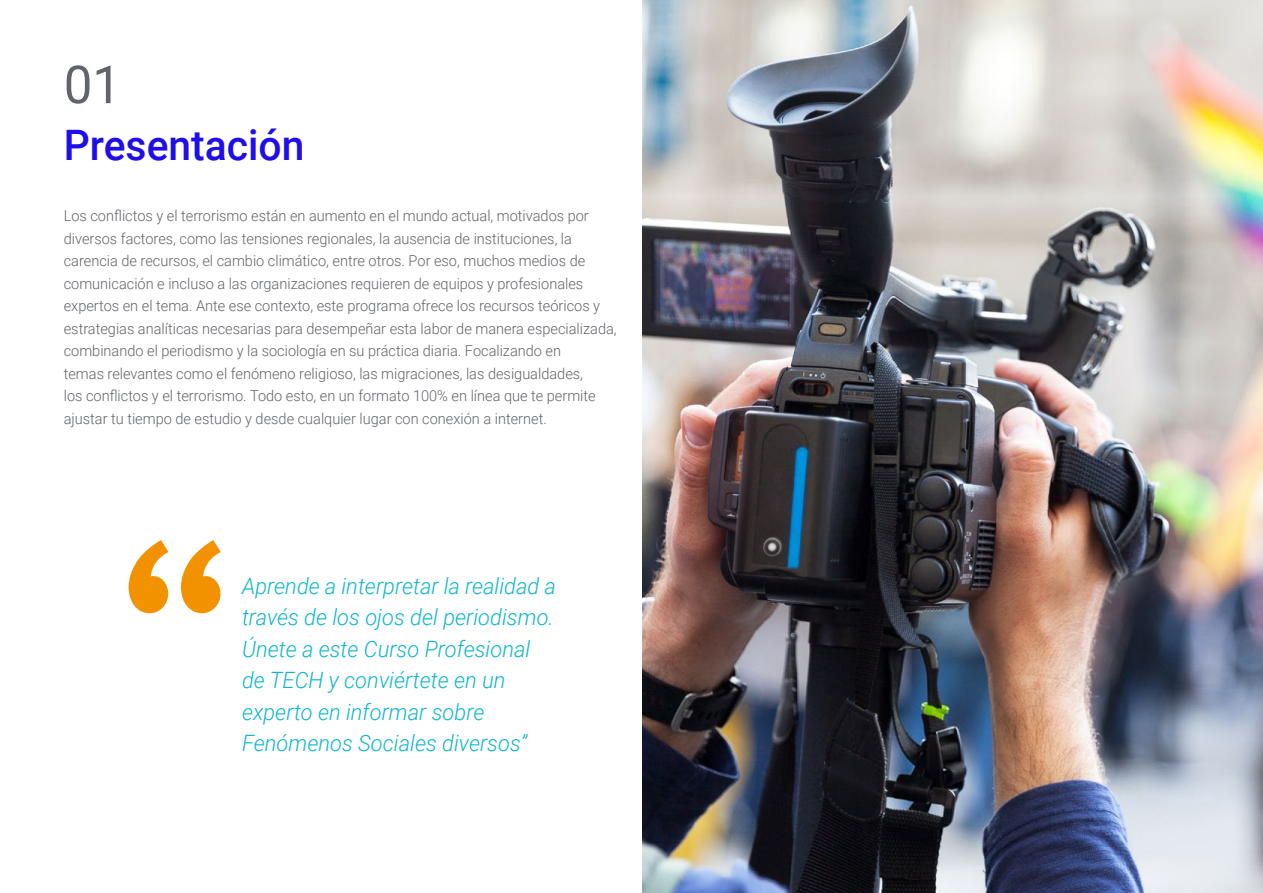
<style>
.page{position:relative;width:1263px;height:893px;background:#fff}
.page>*{position:absolute;margin:0;border:0;box-sizing:border-box;transform-origin:0 0}
.t1{font:52.5px "Roboto";color:#61646a}
.t2{font:500 42px "Roboto";color:#1f0dec}
.t3{font:italic 300 22.5px/31.5px "Roboto";color:#0fb6cf}
.t4{font:300 15px/22.5px "Roboto";color:#61646a}
</style>
<div class="page">
<svg style="left:129px;top:540px;width:92px;height:73px"></svg>
<img style="left:642px;top:0;width:621px;height:893px">
<h1 class="t1" style="left:64px;top:48px;width:59px">01</h1>
<h2 class="t2" style="left:64px;top:115px;width:242px">Presentación</h2>
<p class="t4" style="left:64px;top:204px;width:554px">Los conflictos y el terrorismo están en aumento en el mundo actual, motivados por diversos factores, como las tensiones regionales, la ausencia de instituciones, la carencia de recursos, el cambio climático, entre otros. Por eso, muchos medios de comunicación e incluso a las organizaciones requieren de equipos y profesionales expertos en el tema. Ante ese contexto, este programa ofrece los recursos teóricos y estrategias analíticas necesarias para desempeñar esta labor de manera especializada, combinando el periodismo y la sociología en su práctica diaria. Focalizando en<br>temas relevantes como el fenómeno religioso, las migraciones, las desigualdades,<br>los conflictos y el terrorismo. Todo esto, en un formato 100% en línea que te permite ajustar tu tiempo de estudio y desde cualquier lugar con conexión a internet.</p>
<h3 class="t3" style="left:242px;top:569px;width:315px">Aprende a interpretar la realidad a través de los ojos del periodismo.<br>Únete a este Curso Profesional de TECH y conviértete en un experto en informar sobre<br>Fenómenos Sociales diversos”</h3>
</div>
